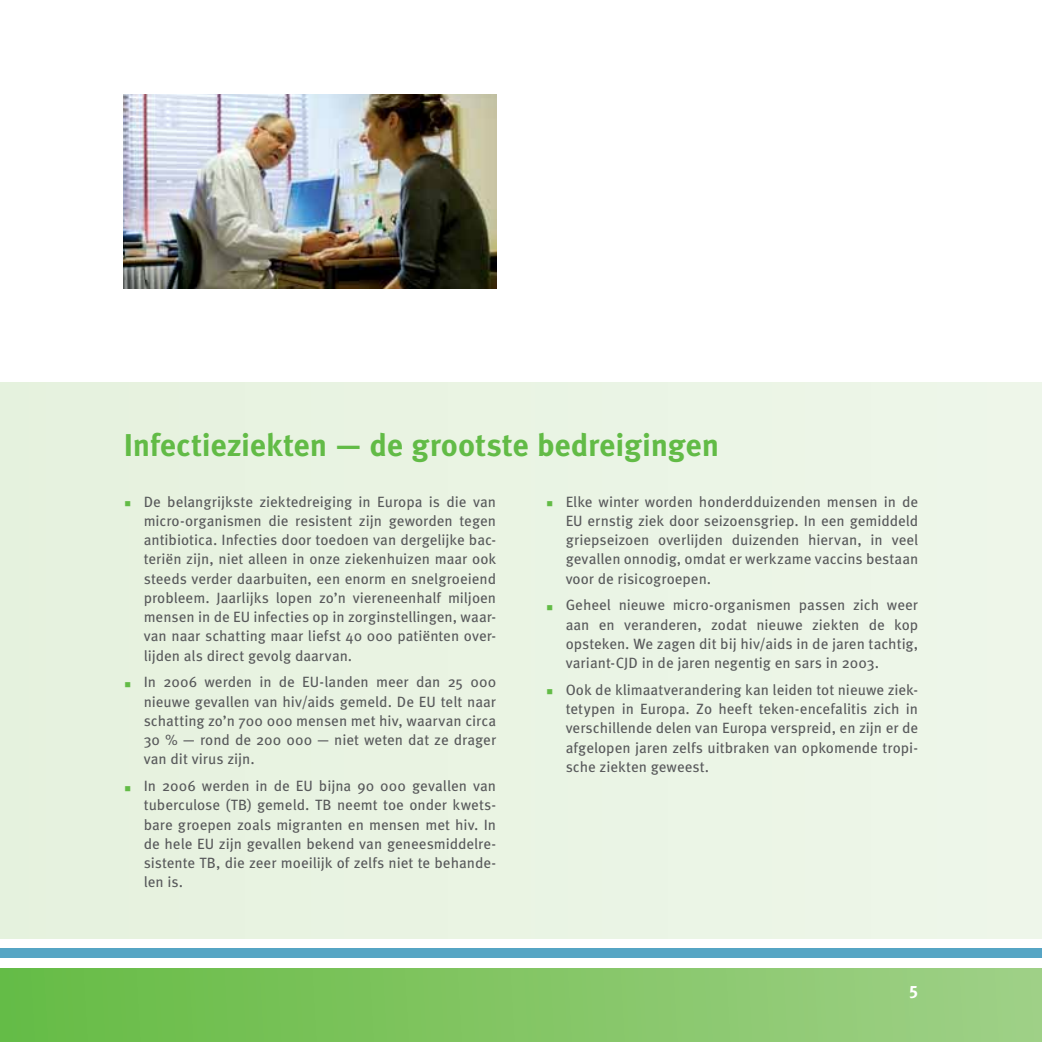
<style>
.page{position:relative;width:1042px;height:1042px;background:#fff}
.page>*{position:absolute;margin:0;border:0;box-sizing:border-box;transform-origin:0 0}
.t1{font:700 31.5px "Meta Pro";color:#62bb46}
.t2{font:700 17.5px "Meta Pro";color:#fff}
.t3{font:14.88px/19.2px "Meta Pro";color:#58595b;text-align:justify}
</style>
<div class="page">
<div style="left:0;top:382px;width:1041px;height:556px;background:#eaf4e3"></div>
<img style="left:124px;top:95px;width:372px;height:193px">
<div style="left:0;top:948px;width:1041px;height:10px;background:#56a5c4"></div>
<svg style="left:0;top:968px;width:1041px;height:74px;background:#82c565"></svg>
<h1 class="t1" style="left:124px;top:433px;width:596px">Infectieziekten — de grootste bedreigingen</h1>
<p class="t3" style="left:144px;top:493px;width:354px">De belangrijkste ziektedreiging in Europa is die van micro-organismen die resistent zijn geworden tegen antibiotica. Infecties door toedoen van dergelijke bac&shy;teriën zijn, niet alleen in onze ziekenhuizen maar ook steeds verder daarbuiten, een enorm en snelgroeiend probleem. Jaarlijks lopen zo’n viereneenhalf miljoen mensen in de EU infecties op in zorginstellingen, waar&shy;van naar schatting maar liefst 40 000 patiënten over&shy;lijden als direct gevolg daarvan.</p>
<p class="t3" style="left:144px;top:674px;width:354px">In 2006 werden in de EU-landen meer dan 25 000 nieuwe gevallen van hiv/aids gemeld. De EU telt naar schatting zo’n 700 000 mensen met hiv, waarvan circa 30 % — rond de 200 000 — niet weten dat ze drager van dit virus zijn.</p>
<p class="t3" style="left:144px;top:778px;width:354px">In 2006 werden in de EU bijna 90 000 gevallen van tuberculose (TB) gemeld. TB neemt toe onder kwets&shy;bare groepen zoals migranten en mensen met hiv. In de hele EU zijn gevallen bekend van geneesmiddelre&shy;sistente TB, die zeer moeilijk of zelfs niet te behande&shy;len is.</p>
<p class="t3" style="left:565px;top:493px;width:354px">Elke winter worden honderdduizenden mensen in de EU ernstig ziek door seizoensgriep. In een gemiddeld griepseizoen overlijden duizenden hiervan, in veel gevallen onnodig, omdat er werkzame vaccins bestaan voor de risicogroepen.</p>
<p class="t3" style="left:565px;top:597px;width:354px">Geheel nieuwe micro-organismen passen zich weer aan en veranderen, zodat nieuwe ziekten de kop opsteken. We zagen dit bij hiv/aids in de jaren tachtig, variant-CJD in de jaren negentig en sars in 2003.</p>
<p class="t3" style="left:565px;top:682px;width:354px">Ook de klimaatverandering kan leiden tot nieuwe ziek&shy;tetypen in Europa. Zo heeft teken-encefalitis zich in verschillende delen van Europa verspreid, en zijn er de afgelopen jaren zelfs uitbraken van opkomende tropi&shy;sche ziekten geweest.</p>
<p class="t2" style="left:908px;top:982px;width:11px">5</p>
</div>
